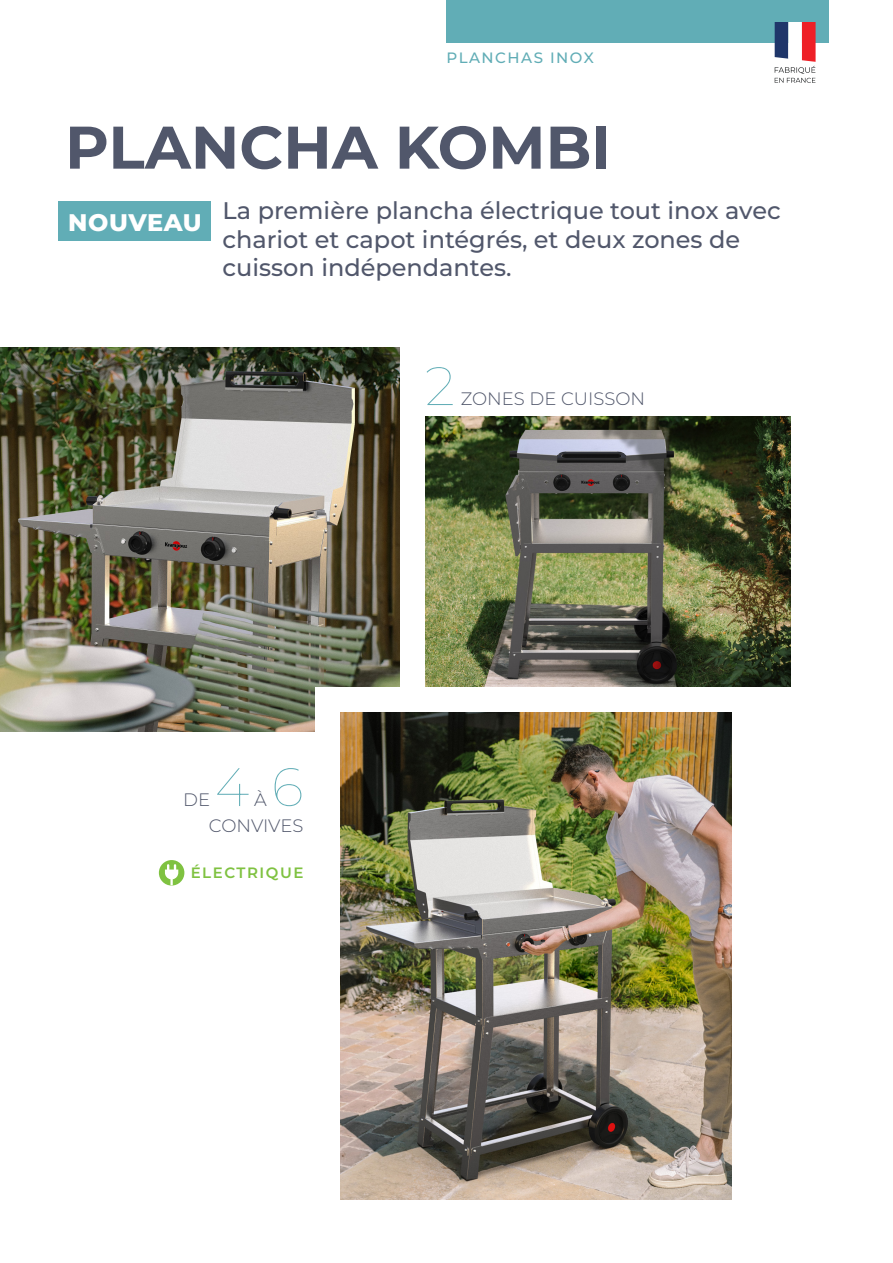
<style>
.page{position:relative;width:893px;height:1263px;background:#fff}
.page>*{position:absolute;margin:0;border:0;box-sizing:border-box;transform-origin:0 0}
.t1{font:700 60px "Montserrat";color:#51576b}
.t2{font:100 54px "Montserrat";color:#61adb6}
.t3{font:500 24px/28.8px "Montserrat";color:#51576b}
.t4{font:800 24px "Montserrat";letter-spacing:.025em;color:#fff}
.t5{font:300 18px/25.8px "Montserrat";color:#51576b;text-align:center}
.t6{font:500 15px "Montserrat";letter-spacing:.1em;color:#61adb6}
.t7{font:600 15px "Montserrat";letter-spacing:.1em;color:#7fc241}
</style>
<div class="page">
<div style="left:159px;top:860px;width:25px;height:25px;background:#7fc241;border-radius:50%"></div>
<svg style="left:165px;top:864px;width:13px;height:21px"></svg>
<img style="left:425px;top:416px;width:366px;height:271px">
<div style="left:446px;top:0;width:383px;height:42px;background:#61adb6"></div>
<svg style="left:775px;top:22px;width:40px;height:61px"></svg>
<div style="left:59px;top:201px;width:152px;height:40px;background:#61adb6"></div>
<img style="left:0;top:348px;width:400px;height:384px">
<div style="left:315px;top:687px;width:486px;height:235px;background:#fff"></div>
<img style="left:340px;top:712px;width:391px;height:487px">
<p class="t6" style="left:446px;top:52px;width:149px">PLANCHAS INOX</p>
<h1 class="t1" style="left:65px;top:113px;width:548px">PLANCHA KOMBI</h1>
<p class="t4" style="left:68px;top:208px;width:135px">NOUVEAU</p>
<p class="t3" style="left:223px;top:198px;width:560px">La première plancha électrique tout inox avec chariot et capot intégrés, et deux zones de cuisson indépendantes.</p>
<h2 class="t2" style="left:425px;top:365px;width:31px">2</h2>
<p class="t5" style="left:461px;top:387px;width:186px">ZONES DE CUISSON</p>
<h2 class="t2" style="left:215px;top:766px;width:90px">4 6</h2>
<p class="t5" style="left:209px;top:788px;width:96px">À<br>CONVIVES</p>
<p class="t5" style="left:183px;top:788px;width:28px">DE</p>
<p class="t7" style="left:191px;top:866px;width:114px">ÉLECTRIQUE</p>
</div>
